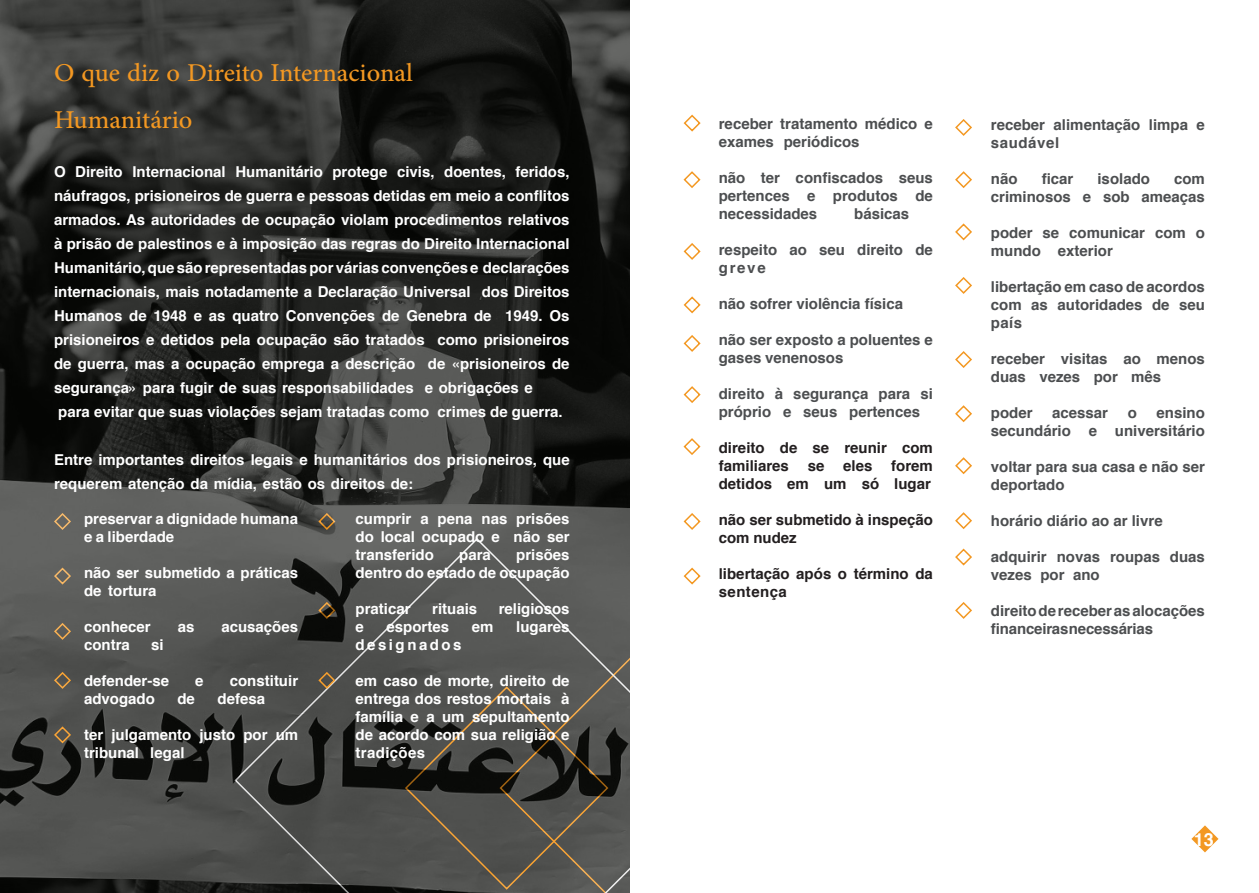
<style>
.page{position:relative;width:1259px;height:893px;background:#fff}
.page>*{position:absolute;margin:0;border:0;box-sizing:border-box;transform-origin:0 0}
.t1{font:36px/46.5px "Adobe Arabic";color:#f39822}
.t2{font:700 18px "Helvetica";color:#fff}
.t3{font:700 15px/18px "Helvetica";color:#fff}
.t4{font:700 15px/18px "Helvetica";color:#4c4e50}
.t5{font:700 15px/18px "Helvetica";color:#231f20}
.t6{font:700 15px "Helvetica";letter-spacing:.165em;color:#fff}
</style>
<div class="page">
<img style="left:0;top:0;width:629px;height:893px">
<svg style="left:233px;top:537px;width:396px;height:356px;background:#4d4e4c"></svg>
<svg style="left:404px;top:645px;width:225px;height:248px;background:#4d4c48"></svg>
<svg style="left:1191px;top:825px;width:27px;height:27px"></svg>
<svg style="left:955px;top:119px;width:17px;height:17px"></svg>
<svg style="left:317px;top:512px;width:19px;height:19px"></svg>
<svg style="left:53px;top:512px;width:19px;height:19px"></svg>
<svg style="left:683px;top:114px;width:18px;height:18px"></svg>
<svg style="left:53px;top:566px;width:19px;height:20px"></svg>
<svg style="left:683px;top:171px;width:18px;height:17px"></svg>
<svg style="left:53px;top:622px;width:19px;height:19px"></svg>
<svg style="left:53px;top:671px;width:19px;height:19px"></svg>
<svg style="left:53px;top:725px;width:19px;height:19px"></svg>
<svg style="left:683px;top:243px;width:18px;height:17px"></svg>
<svg style="left:683px;top:296px;width:18px;height:18px"></svg>
<svg style="left:683px;top:335px;width:18px;height:17px"></svg>
<svg style="left:683px;top:386px;width:18px;height:17px"></svg>
<svg style="left:683px;top:438px;width:18px;height:17px"></svg>
<svg style="left:683px;top:513px;width:18px;height:17px"></svg>
<svg style="left:683px;top:567px;width:18px;height:18px"></svg>
<svg style="left:955px;top:171px;width:17px;height:17px"></svg>
<svg style="left:317px;top:601px;width:19px;height:19px"></svg>
<svg style="left:955px;top:223px;width:17px;height:18px"></svg>
<svg style="left:317px;top:671px;width:19px;height:19px"></svg>
<svg style="left:955px;top:277px;width:17px;height:17px"></svg>
<svg style="left:955px;top:351px;width:17px;height:17px"></svg>
<svg style="left:955px;top:405px;width:17px;height:18px"></svg>
<svg style="left:955px;top:457px;width:17px;height:18px"></svg>
<svg style="left:955px;top:512px;width:17px;height:17px"></svg>
<svg style="left:955px;top:548px;width:17px;height:18px"></svg>
<svg style="left:955px;top:602px;width:17px;height:17px"></svg>
<p class="t1" style="left:54px;top:46px;width:360px">O que diz o Direito Internacional<br>Humanitário</p>
<p class="t3" style="left:54px;top:160px;width:517px;line-height:24px;text-align:justify">O Direito Internacional Humanitário protege civis, doentes, feridos, náufragos, prisioneiros de guerra e pessoas detidas em meio a conflitos armados. As autoridades de ocupação violam procedimentos relativos à prisão de palestinos e à imposição das regras do Direito Internacional Humanitário, que são representadas por várias convenções e declarações internacionais, mais notadamente a Declaração Universal dos Direitos Humanos de 1948 e as quatro Convenções de Genebra de 1949. Os prisioneiros e detidos pela ocupação são tratados como prisioneiros de guerra, mas a ocupação emprega a descrição de «prisioneiros de segurança» para fugir de suas responsabilidades e obrigações e</p>
<p class="t3" style="left:58px;top:403px;width:506px">para evitar que suas violações sejam tratadas como crimes de guerra.</p>
<p class="t3" style="left:54px;top:448px;width:517px;line-height:24px">Entre importantes direitos legais e humanitários dos prisioneiros, que requerem atenção da mídia, estão os direitos de:</p>
<p class="t3" style="left:84px;top:510px;width:216px">preservar a dignidade humana e a liberdade</p>
<p class="t3" style="left:84px;top:564px;width:216px">não ser submetido a práticas de tortura</p>
<p class="t3" style="left:84px;top:618px;width:68px">conhecer</p>
<p class="t3" style="left:178px;top:618px;width:18px">as</p>
<p class="t3" style="left:221px;top:618px;width:78px">acusações</p>
<p class="t3" style="left:84px;top:636px;width:47px">contra</p>
<p class="t3" style="left:151px;top:636px;width:14px">si</p>
<p class="t3" style="left:84px;top:672px;width:87px">defender-se</p>
<p class="t3" style="left:195px;top:672px;width:10px">e</p>
<p class="t3" style="left:230px;top:672px;width:70px">constituir</p>
<p class="t3" style="left:84px;top:690px;width:72px">advogado</p>
<p class="t3" style="left:177px;top:690px;width:19px">de</p>
<p class="t3" style="left:217px;top:690px;width:49px">defesa</p>
<p class="t3" style="left:84px;top:726px;width:216px">ter julgamento justo por um tribunal legal</p>
<p class="t3" style="left:355px;top:510px;width:216px;text-align:justify">cumprir a pena nas prisões do local ocupado e não ser transferido</p>
<p class="t3" style="left:355px;top:546px;width:216px;text-align:right">prisões<br>dentro do estado de ocupação</p>
<p class="t3" style="left:355px;top:600px;width:57px">praticar</p>
<p class="t3" style="left:432px;top:600px;width:47px">rituais</p>
<p class="t3" style="left:499px;top:600px;width:72px">religiosos</p>
<p class="t3" style="left:355px;top:618px;width:10px">e</p>
<p class="t3" style="left:387px;top:618px;width:64px">esportes</p>
<p class="t3" style="left:472px;top:618px;width:23px">em</p>
<p class="t3" style="left:516px;top:618px;width:55px">lugares</p>
<p class="t6" style="left:355px;top:632px;width:107px">designados</p>
<p class="t3" style="left:355px;top:672px;width:216px;text-align:justify">em caso de morte, direito de entrega dos restos mortais à família e a um sepultamento de acordo com sua religião e tradições</p>
<p class="t3" style="left:459px;top:546px;width:33px">para</p>
<p class="t4" style="left:719px;top:115px;width:216px">receber tratamento médico e exames periódicos</p>
<p class="t4" style="left:719px;top:169px;width:216px;text-align:justify">não ter confiscados seus pertences e produtos de necessidades</p>
<p class="t4" style="left:854px;top:205px;width:57px">básicas</p>
<p class="t4" style="left:719px;top:241px;width:216px">respeito ao seu direito de greve</p>
<p class="t4" style="left:719px;top:295px;width:186px">não sofrer violência física</p>
<p class="t4" style="left:719px;top:331px;width:216px">não ser exposto a poluentes e gases venenosos</p>
<p class="t4" style="left:719px;top:385px;width:216px">direito à segurança para si próprio e seus pertences</p>
<p class="t5" style="left:719px;top:439px;width:216px">direito de se reunir com familiares</p>
<p class="t5" style="left:719px;top:457px;width:216px;text-align:right">forem<br>detidos em um só lugar</p>
<p class="t5" style="left:719px;top:511px;width:216px">não ser submetido à inspeção com nudez</p>
<p class="t5" style="left:719px;top:565px;width:216px">libertação após o término da sentença</p>
<p class="t5" style="left:807px;top:457px;width:18px">se</p>
<p class="t5" style="left:843px;top:457px;width:31px">eles</p>
<p class="t4" style="left:991px;top:116px;width:216px">receber alimentação limpa e saudável</p>
<p class="t4" style="left:991px;top:170px;width:28px">não</p>
<p class="t4" style="left:1041px;top:170px;width:33px">ficar</p>
<p class="t4" style="left:1097px;top:170px;width:54px">isolado</p>
<p class="t4" style="left:991px;top:170px;width:216px;text-align:right">com<br>criminosos e sob ameaças</p>
<p class="t4" style="left:991px;top:224px;width:216px">poder se comunicar com o mundo exterior</p>
<p class="t4" style="left:991px;top:278px;width:216px;text-align:justify">libertação em caso de acordos com as autoridades de seu país</p>
<p class="t4" style="left:991px;top:350px;width:216px">receber visitas ao menos duas vezes por mês</p>
<p class="t4" style="left:991px;top:404px;width:43px">poder</p>
<p class="t4" style="left:1052px;top:404px;width:57px">acessar</p>
<p class="t4" style="left:1127px;top:404px;width:11px">o</p>
<p class="t4" style="left:991px;top:404px;width:216px;text-align:right">ensino<br>secundário e universitário</p>
<p class="t4" style="left:991px;top:458px;width:216px">voltar para sua casa e não ser deportado</p>
<p class="t4" style="left:991px;top:512px;width:173px">horário diário ao ar livre</p>
<p class="t4" style="left:991px;top:548px;width:216px">adquirir novas roupas duas vezes por ano</p>
<p class="t4" style="left:991px;top:602px;width:216px">direito de receber as alocações financeiras necessárias</p>
<p class="t2" style="left:1193px;top:825px;width:22px">13</p>
</div>
